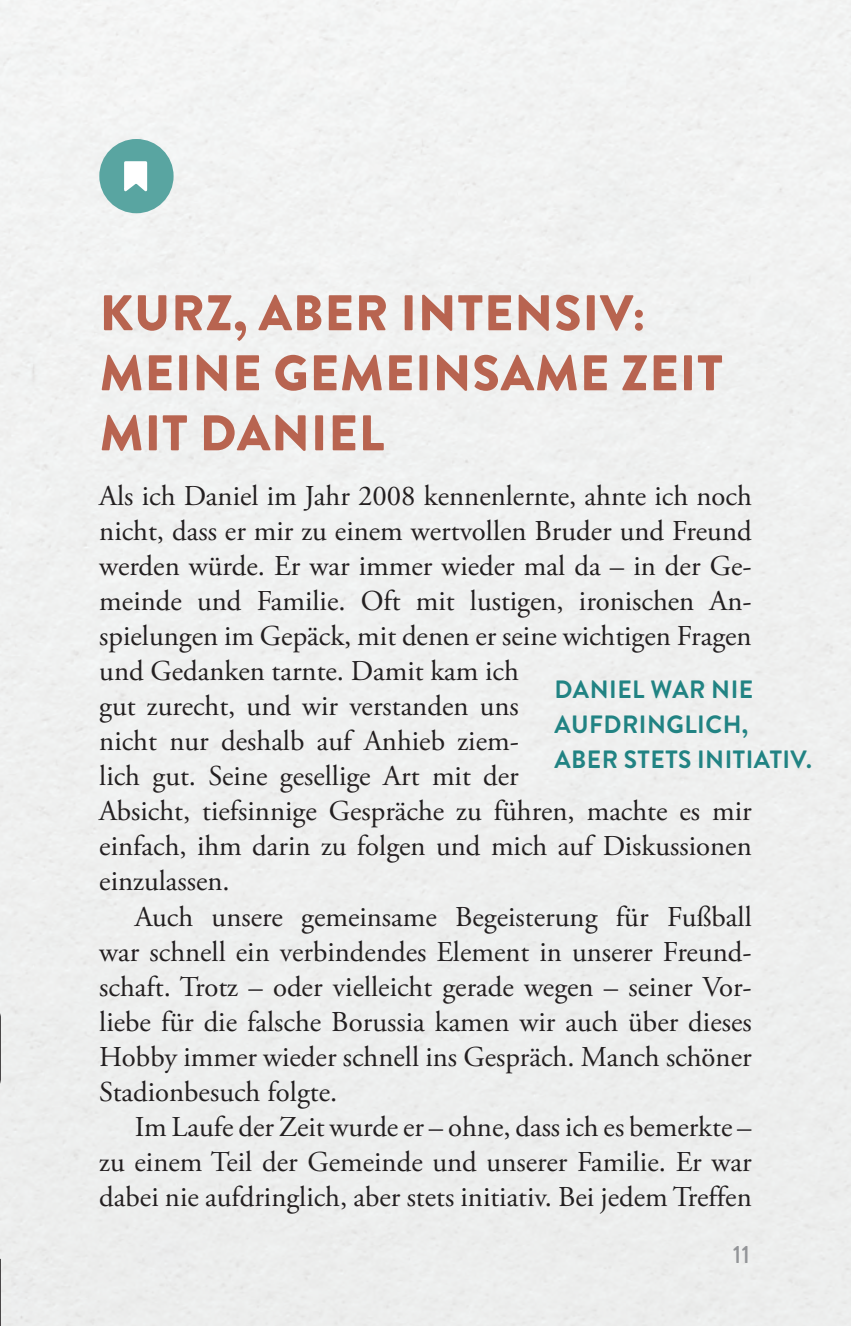
<style>
.page{position:relative;width:851px;height:1326px;background:#fff}
.page>*{position:absolute;margin:0;border:0;box-sizing:border-box;transform-origin:0 0}
.t1{font:900 50px/60px "Brandon Grotesque";letter-spacing:.02em;color:#b86450}
.t2{font:28.75px/35px "Adobe Garamond Pro";color:#231f20;text-align:justify}
.t3{font:700 25px/35px "Brandon Grotesque";letter-spacing:.02em;color:#218383}
.t4{font:500 25px "Brandon Grotesque";color:#939598}
</style>
<div class="page">
<div style="left:1px;top:0;width:849px;height:1325px;background:#eff0ef"></div>
<hr style="left:0;top:0;width:1px;height:1325px;background:#218383">
<div style="left:101px;top:141px;width:70px;height:70px;background:#59a5a1;border-radius:50%"></div>
<div style="left:99px;top:139px;width:74px;height:74px;border:4px solid #59a5a1;border-radius:50%"></div>
<svg style="left:124px;top:161px;width:24px;height:31px"></svg>
<svg style="left:0;top:915px;width:1px;height:411px"></svg>
<h1 class="t1" style="left:100px;top:283px;width:624px">KURZ, ABER INTENSIV:<br>MEINE GEMEINSAME ZEIT<br>MIT DANIEL</h1>
<p class="t2" style="left:99px;top:479px;width:654px;text-align:left">Als ich Daniel im Jahr 2008 kennenlernte, ahnte ich noch nicht, dass er mir zu einem wertvollen Bruder und Freund werden würde. Er war immer wieder mal da – in der Ge&shy;meinde und Familie. Oft mit lustigen, ironischen An&shy;spielungen im Gepäck, mit denen er seine wichtigen Fragen und Gedanken tarnte. Damit kam ich<br>gut zurecht, und wir verstanden uns<br>nicht nur deshalb auf Anhieb ziem-<br>lich gut. Seine gesellige Art mit der<br>Absicht, tiefsinnige Gespräche zu führen, machte es mir einfach, ihm darin zu folgen und mich auf Diskussionen einzulassen.</p>
<p class="t2" style="left:99px;top:899px;width:653px;text-indent:35px">Auch unsere gemeinsame Begeisterung für Fußball war schnell ein verbindendes Element in unserer Freund&shy;schaft. Trotz – oder vielleicht gerade wegen – seiner Vor&shy;liebe für die falsche Borussia kamen wir auch über dieses Hobby immer wieder schnell ins Gespräch. Manch schöner Stadionbesuch folgte.</p>
<p class="t2" style="left:99px;top:1109px;width:654px;text-indent:35px">Im Laufe der Zeit wurde er – ohne, dass ich es bemerkte – zu einem Teil der Gemeinde und unserer Familie. Er war dabei nie aufdringlich, aber stets initiativ. Bei jedem Treffen</p>
<p class="t3" style="left:554px;top:672px;width:259px">DANIEL WAR NIE<br>AUFDRINGLICH,<br>ABER STETS INITIATIV.</p>
<p class="t4" style="left:732px;top:1236px;width:19px">11</p>
</div>
